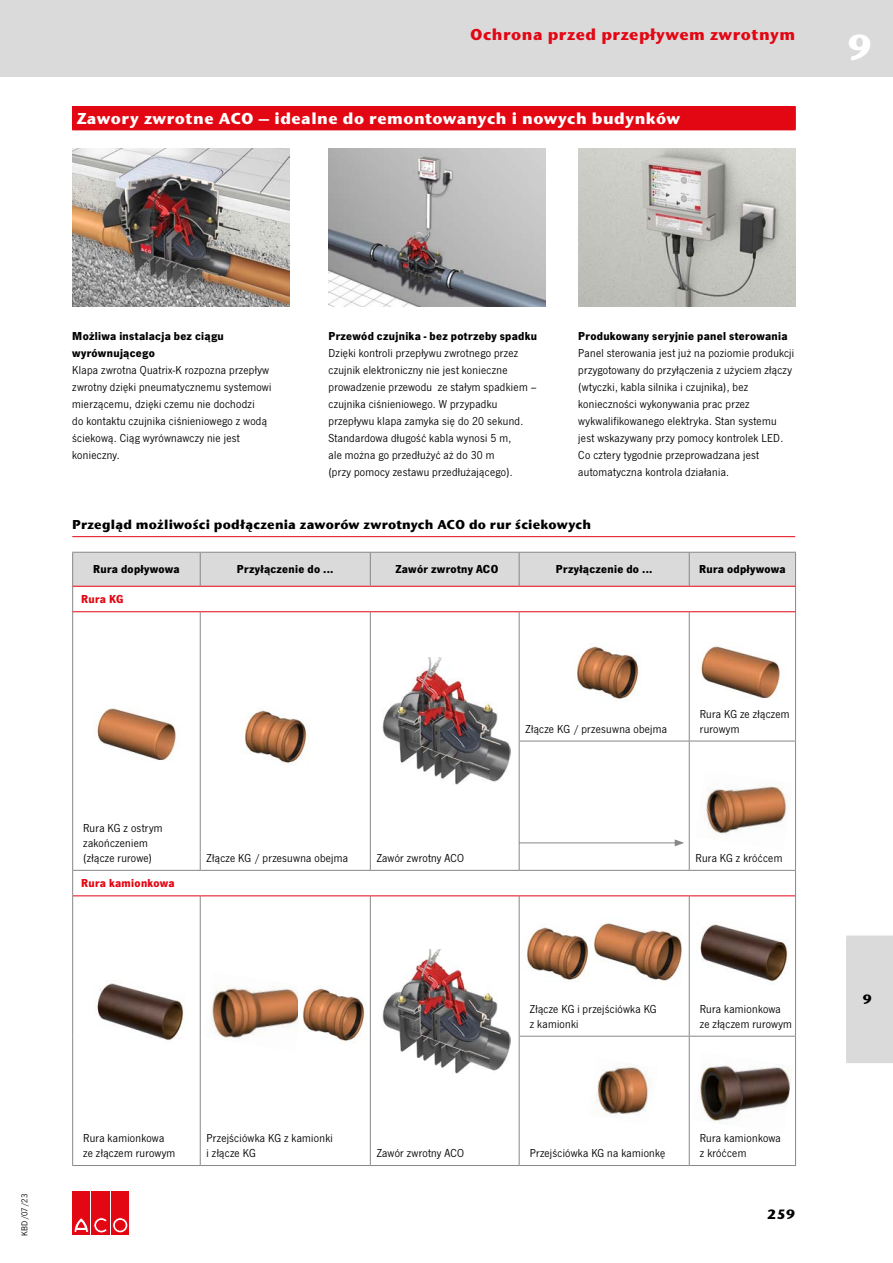
<style>
.page{position:relative;width:893px;height:1263px;background:#fff}
.page>*{position:absolute;margin:0;border:0;box-sizing:border-box;transform-origin:0 0}
.t1{font:700 36px "Stone Sans ITC Pro";color:#fff}
.t2{font:700 15.75px "Stone Sans ITC Pro";letter-spacing:.03em;color:#fff}
.t3{font:700 15.75px "Stone Sans ITC Pro";letter-spacing:.03em;color:#e30613}
.t4{font:700 13.5px "Stone Sans ITC Pro";color:#000}
.t5{font:700 12.75px "ITC Stone Sans Com";letter-spacing:.015em;color:#000}
.t6{font:12px/17px "News Gothic TOT";letter-spacing:.025em;color:#000}
.t7{font:700 12px/17px "News Gothic TOT";letter-spacing:.025em;color:#000}
.t8{font:700 12px "News Gothic TOT";letter-spacing:.025em;color:#e30613}
.t9{font:9px "News Gothic TOT";letter-spacing:.025em;color:#000}
</style>
<div class="page">
<svg style="left:73px;top:612px;width:722px;height:553px"></svg>
<hr style="left:519px;top:741px;width:1px;height:129px;background:#878787">
<hr style="left:689px;top:741px;width:1px;height:129px;background:#878787">
<hr style="left:795px;top:741px;width:1px;height:129px;background:#878787">
<hr style="left:72px;top:870px;width:128px;height:1px;background:#878787">
<svg style="left:72px;top:871px;width:1px;height:25px"></svg>
<hr style="left:200px;top:870px;width:170px;height:1px;background:#878787">
<hr style="left:370px;top:870px;width:149px;height:1px;background:#878787">
<hr style="left:519px;top:870px;width:170px;height:1px;background:#878787">
<hr style="left:689px;top:870px;width:107px;height:1px;background:#878787">
<svg style="left:795px;top:871px;width:1px;height:25px"></svg>
<hr style="left:72px;top:896px;width:1px;height:140px;background:#878787">
<hr style="left:200px;top:896px;width:1px;height:140px;background:#878787">
<hr style="left:370px;top:896px;width:1px;height:140px;background:#878787">
<hr style="left:519px;top:896px;width:1px;height:140px;background:#878787">
<hr style="left:689px;top:896px;width:1px;height:140px;background:#878787">
<hr style="left:795px;top:896px;width:1px;height:140px;background:#878787">
<hr style="left:72px;top:1036px;width:1px;height:129px;background:#878787">
<hr style="left:200px;top:1036px;width:1px;height:129px;background:#878787">
<hr style="left:370px;top:1036px;width:1px;height:129px;background:#878787">
<hr style="left:519px;top:1036px;width:170px;height:1px;background:#878787">
<hr style="left:519px;top:1036px;width:1px;height:129px;background:#878787">
<hr style="left:689px;top:1036px;width:107px;height:1px;background:#878787">
<hr style="left:689px;top:1036px;width:1px;height:129px;background:#878787">
<hr style="left:795px;top:1036px;width:1px;height:129px;background:#878787">
<hr style="left:72px;top:1165px;width:128px;height:1px;background:#878787">
<hr style="left:200px;top:1165px;width:170px;height:1px;background:#878787">
<hr style="left:370px;top:1165px;width:149px;height:1px;background:#878787">
<hr style="left:519px;top:1165px;width:170px;height:1px;background:#878787">
<hr style="left:689px;top:1165px;width:107px;height:1px;background:#878787">
<hr style="left:72px;top:612px;width:1px;height:129px;background:#878787">
<hr style="left:200px;top:612px;width:1px;height:129px;background:#878787">
<hr style="left:370px;top:612px;width:1px;height:129px;background:#878787">
<hr style="left:519px;top:612px;width:1px;height:129px;background:#878787">
<hr style="left:689px;top:612px;width:1px;height:129px;background:#878787">
<hr style="left:795px;top:612px;width:1px;height:129px;background:#878787">
<hr style="left:72px;top:741px;width:1px;height:129px;background:#878787">
<hr style="left:200px;top:741px;width:1px;height:129px;background:#878787">
<hr style="left:370px;top:741px;width:1px;height:129px;background:#878787">
<hr style="left:519px;top:741px;width:170px;height:1px;background:#878787">
<hr style="left:689px;top:741px;width:107px;height:1px;background:#878787">
<hr style="left:73px;top:895px;width:127px;height:1px;background:#e30613">
<hr style="left:200px;top:895px;width:170px;height:1px;background:#e30613">
<hr style="left:370px;top:895px;width:149px;height:1px;background:#e30613">
<hr style="left:519px;top:895px;width:170px;height:1px;background:#e30613">
<hr style="left:689px;top:895px;width:106px;height:1px;background:#e30613">
<svg style="left:72px;top:552px;width:724px;height:59px"></svg>
<hr style="left:72px;top:586px;width:128px;height:1px;background:#e30613">
<hr style="left:200px;top:586px;width:170px;height:1px;background:#e30613">
<hr style="left:370px;top:586px;width:149px;height:1px;background:#e30613">
<hr style="left:519px;top:586px;width:170px;height:1px;background:#e30613">
<hr style="left:689px;top:586px;width:107px;height:1px;background:#e30613">
<hr style="left:72px;top:611px;width:128px;height:1px;background:#e30613">
<hr style="left:200px;top:611px;width:170px;height:1px;background:#e30613">
<hr style="left:370px;top:611px;width:149px;height:1px;background:#e30613">
<hr style="left:519px;top:611px;width:170px;height:1px;background:#e30613">
<hr style="left:689px;top:611px;width:107px;height:1px;background:#e30613">
<img style="left:383px;top:657px;width:127px;height:127px">
<img style="left:383px;top:950px;width:127px;height:123px">
<img style="left:522px;top:924px;width:67px;height:60px">
<img style="left:587px;top:1057px;width:71px;height:69px">
<img style="left:589px;top:917px;width:97px;height:69px">
<img style="left:690px;top:1051px;width:104px;height:83px">
<img style="left:94px;top:703px;width:88px;height:62px">
<img style="left:696px;top:922px;width:93px;height:62px">
<img style="left:240px;top:707px;width:69px;height:60px">
<img style="left:572px;top:643px;width:70px;height:60px">
<img style="left:94px;top:981px;width:92px;height:62px">
<img style="left:697px;top:641px;width:88px;height:62px">
<img style="left:695px;top:770px;width:99px;height:80px">
<img style="left:203px;top:972px;width:102px;height:79px">
<img style="left:299px;top:985px;width:69px;height:60px">
<hr style="left:519px;top:842px;width:158px;height:1px;background:#878787">
<svg style="left:675px;top:839px;width:9px;height:7px"></svg>
<div style="left:72px;top:106px;width:723px;height:24px;background:#e30613"></div>
<svg style="left:795px;top:107px;width:1px;height:23px"></svg>
<hr style="left:72px;top:130px;width:723px;height:1px;background:#e30613">
<hr style="left:72px;top:536px;width:723px;height:1px;background:#e30613">
<div style="left:72px;top:1191px;width:18px;height:43px;background:#e30613"></div>
<svg style="left:74px;top:1218px;width:14px;height:14px"></svg>
<div style="left:92px;top:1191px;width:18px;height:43px;background:#e30613"></div>
<svg style="left:94px;top:1217px;width:13px;height:16px"></svg>
<div style="left:111px;top:1191px;width:18px;height:43px;background:#e30613"></div>
<svg style="left:113px;top:1218px;width:15px;height:15px"></svg>
<div style="left:113px;top:1217px;width:15px;height:16px;border:1px solid #e30613;border-radius:50%"></div>
<div style="left:115px;top:1220px;width:10px;height:10px;background:#e30613;border-radius:50%"></div>
<div style="left:115px;top:1220px;width:10px;height:10px;border:1px solid #e30613;border-radius:50%"></div>
<div style="left:0;top:0;width:893px;height:77px;background:#dadada"></div>
<div style="left:846px;top:940px;width:47px;height:119px;background:#dadada"></div>
<div style="left:846px;top:935px;width:47px;height:9px;background:#dadada"></div>
<div style="left:846px;top:1054px;width:47px;height:9px;background:#dadada"></div>
<img style="left:578px;top:149px;width:217px;height:157px">
<img style="left:72px;top:149px;width:217px;height:157px">
<img style="left:328px;top:149px;width:217px;height:157px">
<h2 class="t3" style="left:470px;top:24px;width:326px">Ochrona przed przepływem zwrotnym</h2>
<h2 class="t2" style="left:77px;top:108px;width:605px">Zawory zwrotne ACO – idealne do remontowanych i nowych budynków</h2>
<h1 class="t1" style="left:848px;top:23px;width:26px">9</h1>
<p class="t7" style="left:72px;top:328px;width:153px">Możliwa instalacja bez ciągu wyrównującego</p>
<p class="t6" style="left:72px;top:362px;width:201px">Klapa zwrotna Quatrix-K rozpozna przepływ zwrotny dzięki pneumatycznemu systemowi mierzącemu, dzięki czemu nie dochodzi<br>do kontaktu czujnika ciśnieniowego z wodą ściekową. Ciąg wyrównawczy nie jest konieczny.</p>
<p class="t7" style="left:328px;top:328px;width:210px">Przewód czujnika - bez potrzeby spadku</p>
<p class="t6" style="left:328px;top:345px;width:210px">Dzięki kontroli przepływu zwrotnego przez czujnik elektroniczny nie jest konieczne prowadzenie przewodu ze stałym spadkiem – czujnika ciśnieniowego. W przypadku przepływu klapa zamyka się do 20 sekund.<br>Standardowa długość kabla wynosi 5 m,<br>ale można go przedłużyć aż do 30 m<br>(przy pomocy zestawu przedłużającego).</p>
<p class="t7" style="left:578px;top:328px;width:211px">Produkowany seryjnie panel sterowania</p>
<p class="t6" style="left:578px;top:345px;width:217px">Panel sterowania jest już na poziomie produkcji przygotowany do przyłączenia z użyciem złączy (wtyczki, kabla silnika i czujnika), bez konieczności wykonywania prac przez wykwalifikowanego elektryka. Stan systemu jest wskazywany przy pomocy kontrolek LED.<br>Co cztery tygodnie przeprowadzana jest automatyczna kontrola działania.</p>
<p class="t5" style="left:72px;top:516px;width:520px">Przegląd możliwości podłączenia zaworów zwrotnych ACO do rur ściekowych</p>
<p class="t7" style="left:93px;top:561px;width:88px">Rura dopływowa</p>
<p class="t7" style="left:237px;top:561px;width:98px">Przyłączenie do ...</p>
<p class="t7" style="left:395px;top:561px;width:104px">Zawór zwrotny ACO</p>
<p class="t7" style="left:556px;top:561px;width:98px">Przyłączenie do ...</p>
<p class="t7" style="left:699px;top:561px;width:88px">Rura odpływowa</p>
<p class="t8" style="left:81px;top:592px;width:44px">Rura KG</p>
<p class="t6" style="left:83px;top:820px;width:81px;line-height:15px">Rura KG z ostrym zakończeniem (złącze rurowe)</p>
<p class="t8" style="left:81px;top:876px;width:95px">Rura kamionkowa</p>
<p class="t6" style="left:207px;top:849px;width:143px">Złącze KG / przesuwna obejma</p>
<p class="t6" style="left:377px;top:849px;width:89px">Zawór zwrotny ACO</p>
<p class="t6" style="left:526px;top:720px;width:143px">Złącze KG / przesuwna obejma</p>
<p class="t6" style="left:700px;top:706px;width:91px;line-height:15px">Rura KG ze złączem rurowym</p>
<p class="t6" style="left:696px;top:849px;width:88px">Rura KG z króćcem</p>
<p class="t9" style="left:20px;top:1235px;width:44px;rotate:-90deg">KBD/07/23</p>
<p class="t6" style="left:83px;top:1131px;width:94px;line-height:15px">Rura kamionkowa ze złączem rurowym</p>
<p class="t6" style="left:207px;top:1131px;width:128px;line-height:15px">Przejściówka KG z kamionki i złącze KG</p>
<p class="t6" style="left:377px;top:1145px;width:89px">Zawór zwrotny ACO</p>
<p class="t6" style="left:530px;top:1001px;width:128px;line-height:15px">Złącze KG i przejściówka KG z kamionki</p>
<p class="t6" style="left:700px;top:1001px;width:94px;line-height:15px">Rura kamionkowa ze złączem rurowym</p>
<p class="t6" style="left:530px;top:1145px;width:137px">Przejściówka KG na kamionkę</p>
<p class="t6" style="left:700px;top:1131px;width:82px;line-height:15px">Rura kamionkowa z króćcem</p>
<p class="t4" style="left:767px;top:1205px;width:29px">259</p>
<p class="t4" style="left:863px;top:991px;width:11px">9</p>
</div>
